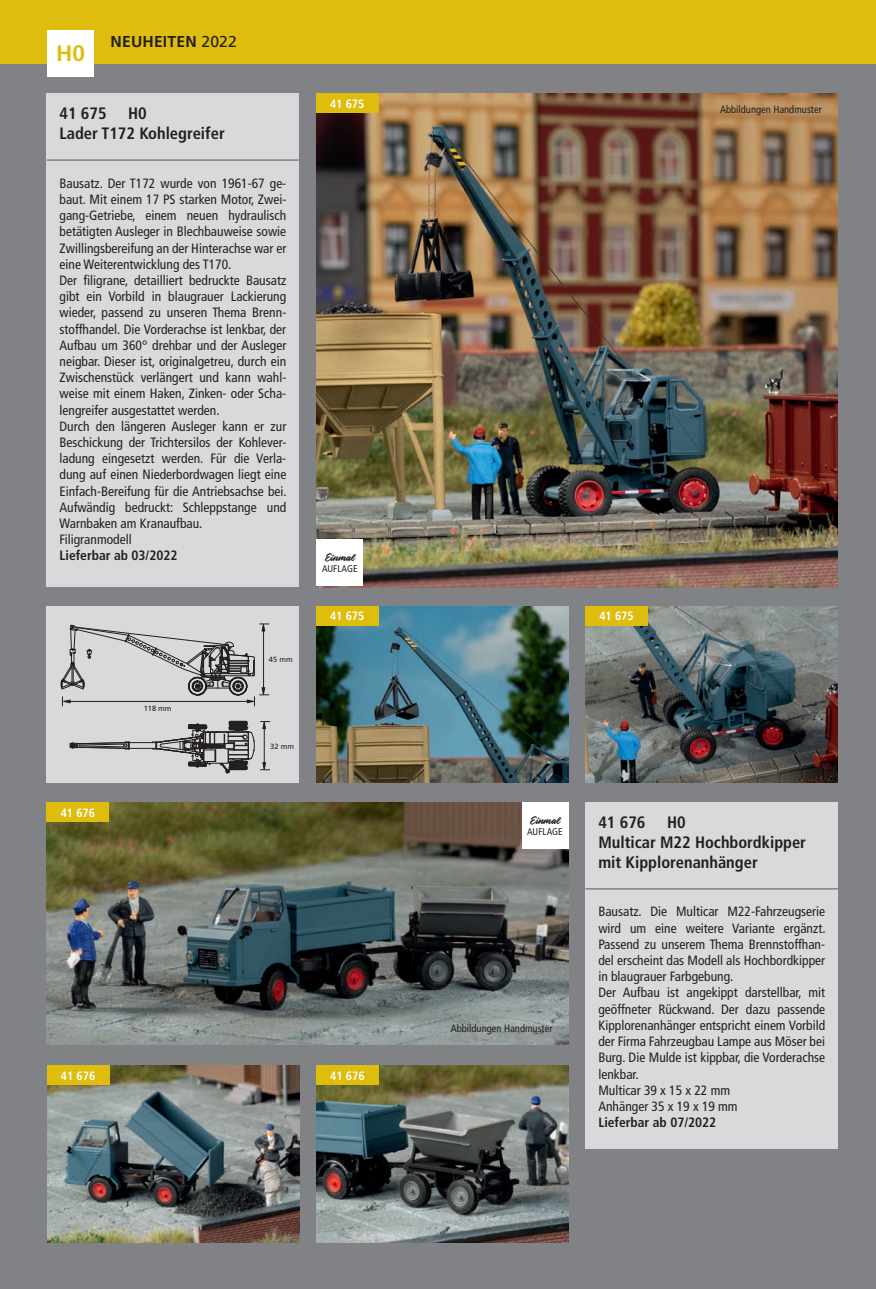
<style>
.page{position:relative;width:876px;height:1289px;background:#fff}
.page>*{position:absolute;margin:0;border:0;box-sizing:border-box;transform-origin:0 0}
.t1{font:700 22.5px "Frutiger LT Com";color:#debd0e}
.t2{font:700 condensed 16.5px/19.8px "Frutiger LT Com";color:#231f20;text-align:center}
.t3{font:700 15.75px "Frutiger LT Com";letter-spacing:.01em;color:#231f20}
.t4{font:condensed 13.5px/16.2px "Frutiger LT Com";color:#231f20}
.t5{font:700 condensed 13.5px "Frutiger LT Com";color:#231f20}
.t6{font:13.5px "Knight Brush";color:#231f20}
.t7{font:700 condensed 12px "Frutiger LT Com";color:#fff}
.t8{font:condensed 10.5px "Frutiger LT Com";color:#231f20}
.t9{font:condensed 9.75px "Frutiger LT Com";letter-spacing:.01em;color:#231f20}
.t10{font:7.5px "Frutiger LT Com";color:#231f20}
.s1{font-weight:400}
</style>
<div class="page">
<div style="left:0;top:0;width:876px;height:1288px;background:#808285"></div>
<div style="left:0;top:0;width:876px;height:64px;background:#debd0e"></div>
<div style="left:47px;top:30px;width:47px;height:47px;background:#fff"></div>
<img style="left:316px;top:94px;width:522px;height:493px">
<img style="left:316px;top:606px;width:252px;height:176px">
<div style="left:316px;top:606px;width:62px;height:19px;background:#debd0e"></div>
<div style="left:316px;top:94px;width:62px;height:19px;background:#debd0e"></div>
<div style="left:47px;top:606px;width:252px;height:177px;background:#d8d9db"></div>
<img style="left:586px;top:606px;width:252px;height:176px">
<div style="left:585px;top:606px;width:63px;height:19px;background:#debd0e"></div>
<img style="left:47px;top:802px;width:521px;height:242px">
<div style="left:47px;top:802px;width:62px;height:20px;background:#debd0e"></div>
<img style="left:47px;top:1065px;width:252px;height:177px">
<div style="left:47px;top:1065px;width:62px;height:20px;background:#debd0e"></div>
<img style="left:316px;top:1065px;width:252px;height:177px">
<div style="left:316px;top:1065px;width:63px;height:20px;background:#debd0e"></div>
<div style="left:522px;top:802px;width:46px;height:47px;background:#fff"></div>
<div style="left:316px;top:539px;width:47px;height:47px;background:#fff"></div>
<svg style="left:61px;top:623px;width:208px;height:83px"></svg>
<hr style="left:64px;top:701px;width:183px;height:1px;background:#231f20">
<svg style="left:70px;top:720px;width:200px;height:53px"></svg>
<hr style="left:264px;top:727px;width:1px;height:39px;background:#231f20">
<div style="left:47px;top:94px;width:252px;height:493px;background:#d8d9db"></div>
<hr style="left:47px;top:159px;width:252px;height:2px;background:#808285">
<div style="left:586px;top:802px;width:252px;height:346px;background:#d8d9db"></div>
<hr style="left:586px;top:888px;width:252px;height:1px;background:#808285">
<h1 class="t1" style="left:56px;top:40px;width:30px">H0</h1>
<p class="t3" style="left:111px;top:32px;width:128px">NEUHEITEN <span class="s1">2022</span></p>
<p class="t2" style="left:60px;top:103px;width:167px">H0<br>Lader T172 Kohlegreifer</p>
<p class="t4" style="left:60px;top:175px;width:229px">Bausatz. Der T172 wurde von 1961-67 ge&shy;baut. Mit einem 17 PS starken Motor, Zwei&shy;gang-Getriebe, einem neuen hydraulisch betätigten Ausleger in Blechbauweise sowie Zwillingsbereifung an der Hinterachse war er eine Weiterentwicklung des T170.<br>Der filigrane, detailliert bedruckte Bausatz gibt ein Vorbild in blaugrauer Lackierung wieder, passend zu unseren Thema Brenn&shy;stoffhandel. Die Vorderachse ist lenkbar, der Aufbau um 360° drehbar und der Ausleger neigbar. Dieser ist, originalgetreu, durch ein Zwischenstück verlängert und kann wahl&shy;weise mit einem Haken, Zinken- oder Scha&shy;lengreifer ausgestattet werden.<br>Durch den längeren Ausleger kann er zur Beschickung der Trichtersilos der Kohlever&shy;ladung eingesetzt werden. Für die Verla&shy;dung auf einen Niederbordwagen liegt eine Einfach-Bereifung für die Antriebsachse bei.<br>Aufwändig bedruckt: Schleppstange und Warnbaken am Kranaufbau.<br>Filigranmodell</p>
<p class="t5" style="left:60px;top:548px;width:119px">Lieferbar ab 03/2022</p>
<p class="t2" style="left:60px;top:103px;width:49px">41 675</p>
<p class="t7" style="left:61px;top:805px;width:36px">41 676</p>
<p class="t10" style="left:144px;top:703px;width:29px">118 mm</p>
<p class="t10" style="left:269px;top:655px;width:25px">45 mm</p>
<p class="t10" style="left:270px;top:742px;width:25px">32 mm</p>
<p class="t7" style="left:330px;top:97px;width:36px">41 675</p>
<p class="t6" style="left:325px;top:550px;width:32px">Einmal</p>
<p class="t9" style="left:322px;top:563px;width:37px">AUFLAGE</p>
<p class="t7" style="left:330px;top:609px;width:36px">41 675</p>
<p class="t7" style="left:61px;top:1068px;width:36px">41 676</p>
<p class="t7" style="left:330px;top:1068px;width:36px">41 676</p>
<p class="t8" style="left:720px;top:103px;width:103px">Abbildungen Handmuster</p>
<p class="t7" style="left:599px;top:609px;width:36px">41 675</p>
<p class="t6" style="left:530px;top:813px;width:32px">Einmal</p>
<p class="t9" style="left:527px;top:826px;width:37px">AUFLAGE</p>
<p class="t8" style="left:451px;top:1022px;width:103px">Abbildungen Handmuster</p>
<p class="t2" style="left:598px;top:812px;width:209px;text-align:left;text-indent:69px">H0<br>Multicar M22 Hochbordkipper mit Kipplorenanhänger</p>
<p class="t4" style="left:598px;top:903px;width:229px">Bausatz. Die Multicar M22-Fahrzeugserie wird um eine weitere Variante ergänzt.<br>Passend zu unserem Thema Brennstoffhan&shy;del erscheint das Modell als Hochbordkipper in blaugrauer Farbgebung.<br>Der Aufbau ist angekippt darstellbar, mit geöffneter Rückwand. Der dazu passende Kipplorenanhänger entspricht einem Vorbild der Firma Fahrzeugbau Lampe aus Möser bei Burg. Die Mulde ist kippbar, die Vorderachse lenkbar.<br>Multicar 39 x 15 x 22 mm<br>Anhänger 35 x 19 x 19 mm</p>
<p class="t5" style="left:598px;top:1114px;width:119px">Lieferbar ab 07/2022</p>
<p class="t2" style="left:598px;top:812px;width:49px">41 676</p>
</div>
